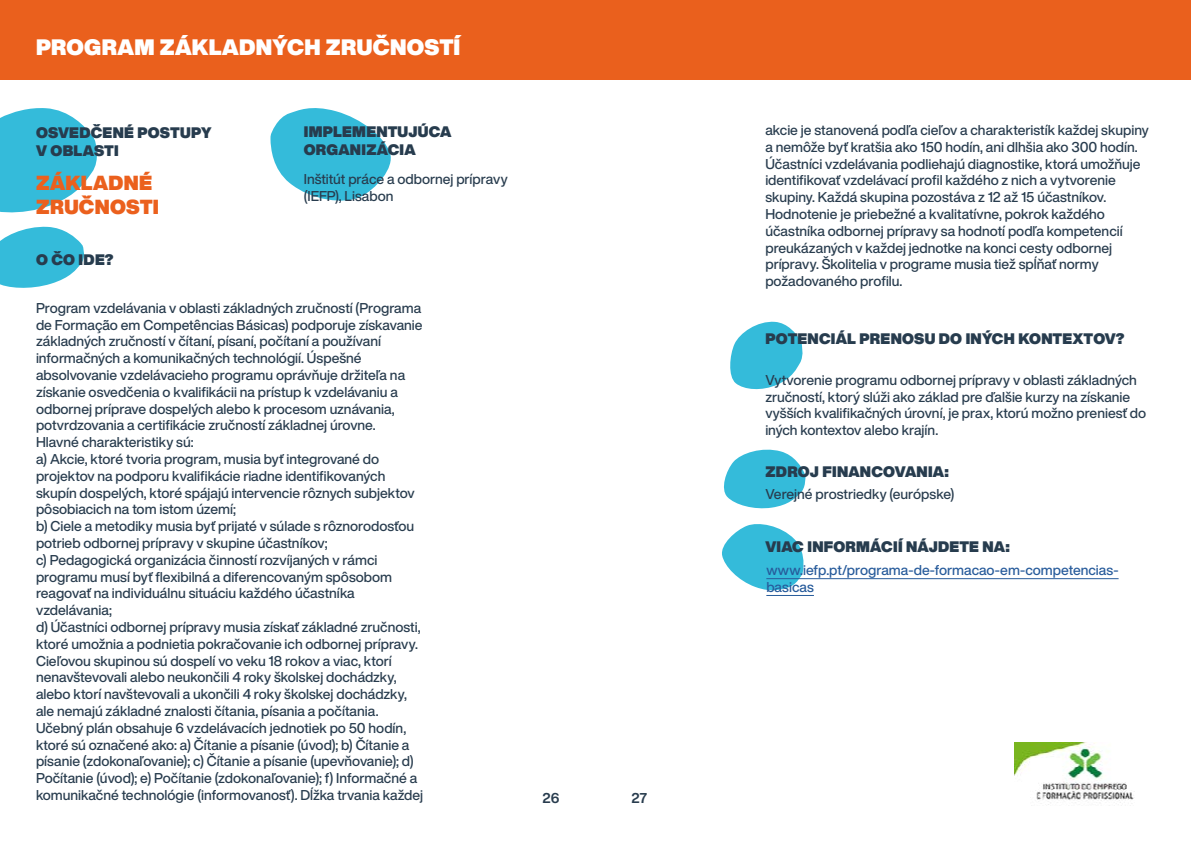
<style>
.page{position:relative;width:1191px;height:842px;background:#fff}
.page>*{position:absolute;margin:0;border:0;box-sizing:border-box;transform-origin:0 0}
.t1{font:900 expanded 22px "Helvetica Now Display";letter-spacing:.01em;color:#fff}
.t2{font:900 expanded 20px/24px "Helvetica Now Display";letter-spacing:.015em;color:#eb601d}
.t3{font:900 expanded 15px/18px "Helvetica Now Display";letter-spacing:.015em;color:#273c4e}
.t4{font:500 14px/16.8px "Helvetica Now Display";color:#283c4e}
.t5{font:500 14px/16.8px "Helvetica Now Display";color:#275b9b}
.t6{font:700 14px "Helvetica Now Display";color:#283c4e}
</style>
<div class="page">
<svg style="left:730px;top:321px;width:73px;height:69px"></svg>
<svg style="left:724px;top:449px;width:82px;height:60px"></svg>
<svg style="left:722px;top:524px;width:82px;height:67px"></svg>
<div style="left:0;top:0;width:1191px;height:79px;background:#ea601d"></div>
<hr style="left:766px;top:578px;width:352px;height:1px;background:#275b9b">
<hr style="left:766px;top:595px;width:48px;height:1px;background:#275b9b">
<img style="left:1014px;top:742px;width:121px;height:63px">
<svg style="left:0;top:108px;width:97px;height:105px"></svg>
<svg style="left:270px;top:108px;width:121px;height:93px"></svg>
<svg style="left:0;top:226px;width:84px;height:62px"></svg>
<h1 class="t1" style="left:36px;top:32px;width:426px">PROGRAM ZÁKLADNÝCH ZRUČNOSTÍ</h1>
<p class="t3" style="left:36px;top:124px;width:177px">OSVEDČENÉ POSTUPY<br>V OBLASTI</p>
<h2 class="t2" style="left:36px;top:170px;width:124px">ZÁKLADNÉ<br>ZRUČNOSTI</h2>
<p class="t3" style="left:36px;top:250px;width:79px">O ČO IDE?</p>
<p class="t3" style="left:304px;top:123px;width:149px">IMPLEMENTUJÚCA<br>ORGANIZÁCIA</p>
<p class="t4" style="left:304px;top:171px;width:205px">Inštitút práce a odbornej prípravy (IEFP), Lisabon</p>
<p class="t4" style="left:36px;top:299px;width:389px">Program vzdelávania v oblasti základných zručností (Programa de Formação em Competências Básicas) podporuje získavanie základných zručností v čítaní, písaní, počítaní a používaní informačných a komunikačných technológií. Úspešné absolvovanie vzdelávacieho programu oprávňuje držiteľa na získanie osvedčenia o kvalifikácii na prístup k vzdelávaniu a odbornej príprave dospelých alebo k procesom uznávania, potvrdzovania a certifikácie zručností základnej úrovne.<br>Hlavné charakteristiky sú:<br>a) Akcie, ktoré tvoria program, musia byť integrované do projektov na podporu kvalifikácie riadne identifikovaných skupín dospelých, ktoré spájajú intervencie rôznych subjektov pôsobiacich na tom istom území;<br>b) Ciele a metodiky musia byť prijaté v súlade s rôznorodosťou potrieb odbornej prípravy v skupine účastníkov;<br>c) Pedagogická organizácia činností rozvíjaných v rámci programu musí byť flexibilná a diferencovaným spôsobom reagovať na individuálnu situáciu každého účastníka vzdelávania;<br>d) Účastníci odbornej prípravy musia získať základné zručnosti, ktoré umožnia a podnietia pokračovanie ich odbornej prípravy.<br>Cieľovou skupinou sú dospelí vo veku 18 rokov a viac, ktorí nenavštevovali alebo neukončili 4 roky školskej dochádzky, alebo ktorí navštevovali a ukončili 4 roky školskej dochádzky, ale nemajú základné znalosti čítania, písania a počítania.<br>Učebný plán obsahuje 6 vzdelávacích jednotiek po 50 hodín, ktoré sú označené ako: a) Čítanie a písanie (úvod); b) Čítanie a písanie (zdokonaľovanie); c) Čítanie a písanie (upevňovanie); d)<br>Počítanie (úvod); e) Počítanie (zdokonaľovanie); f) Informačné a komunikačné technológie (informovanosť). Dĺžka trvania každej</p>
<p class="t6" style="left:542px;top:788px;width:19px">26</p>
<p class="t6" style="left:631px;top:788px;width:17px">27</p>
<p class="t4" style="left:765px;top:122px;width:385px">akcie je stanovená podľa cieľov a charakteristík každej skupiny a nemôže byť kratšia ako 150 hodín, ani dlhšia ako 300 hodín.<br>Účastníci vzdelávania podliehajú diagnostike, ktorá umožňuje identifikovať vzdelávací profil každého z nich a vytvorenie skupiny. Každá skupina pozostáva z 12 až 15 účastníkov.<br>Hodnotenie je priebežné a kvalitatívne, pokrok každého účastníka odbornej prípravy sa hodnotí podľa kompetencií preukázaných v každej jednotke na konci cesty odbornej prípravy. Školitelia v programe musia tiež spĺňať normy požadovaného profilu.</p>
<p class="t3" style="left:765px;top:330px;width:360px">POTENCIÁL PRENOSU DO INÝCH KONTEXTOV?</p>
<p class="t4" style="left:765px;top:371px;width:382px">Vytvorenie programu odbornej prípravy v oblasti základných zručností, ktorý slúži ako základ pre ďalšie kurzy na získanie vyšších kvalifikačných úrovní, je prax, ktorú možno preniesť do iných kontextov alebo krajín.</p>
<p class="t3" style="left:765px;top:462px;width:185px">ZDROJ FINANCOVANIA:</p>
<p class="t4" style="left:765px;top:486px;width:191px">Verejné prostriedky (európske)</p>
<p class="t3" style="left:765px;top:538px;width:246px">VIAC INFORMÁCIÍ NÁJDETE NA:</p>
<p class="t5" style="left:766px;top:562px;width:354px">www.iefp.pt/programa-de-formacao-em-competencias&shy;basicas</p>
</div>
